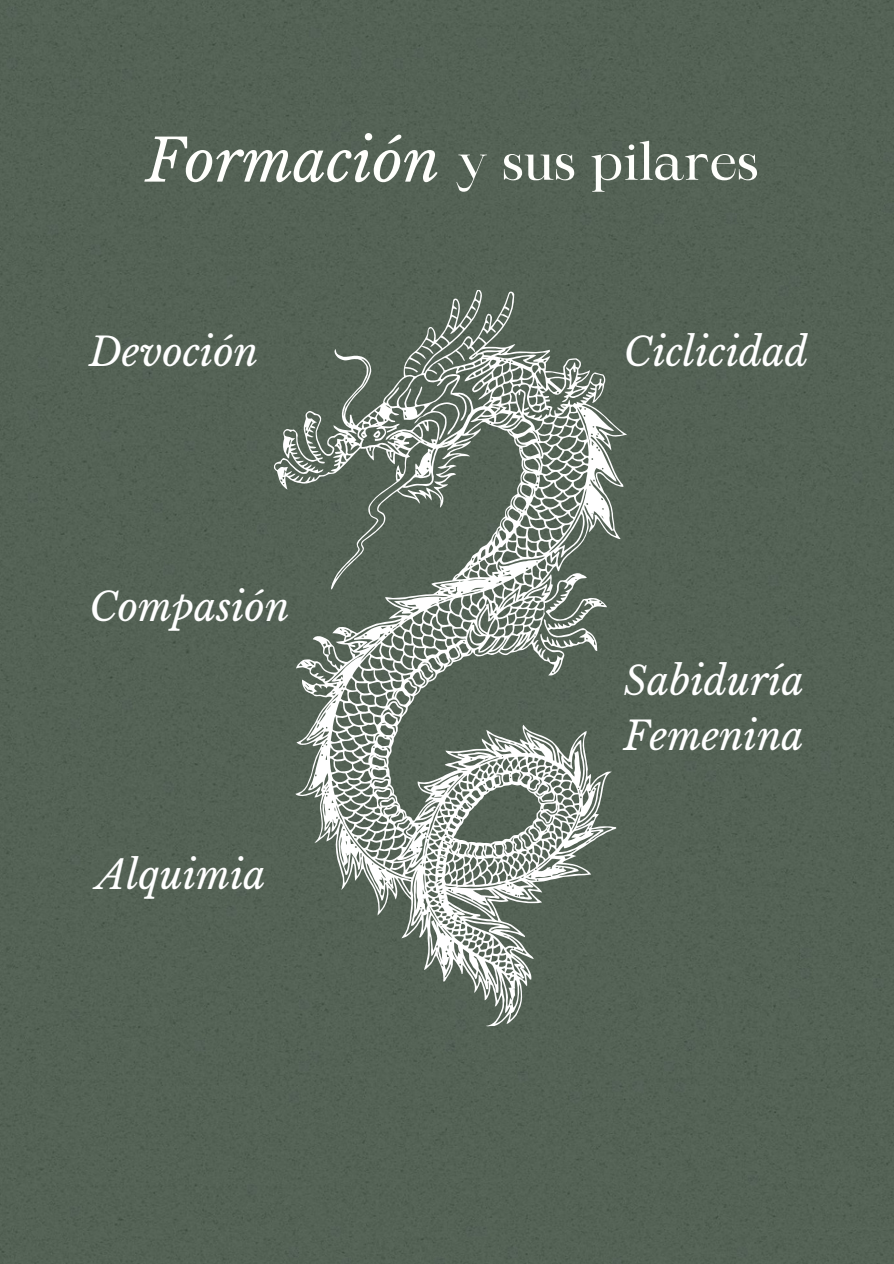
<style>
.page{position:relative;width:894px;height:1264px;background:#fff}
.page>*{position:absolute;margin:0;border:0;box-sizing:border-box;transform-origin:0 0}
.t1{font:italic 58.5px "Libre Baskerville";color:#fffffc}
.t2{font:51px "Maharlika";color:#fffffc}
.t3{font:italic 39px/54px "Libre Baskerville";color:#fff}
</style>
<div class="page">
<div style="left:0;top:0;width:893px;height:1263px;background:#546255"></div>
<svg style="left:252px;top:278px;width:425px;height:763px;background:#6f7a70"></svg>
<svg style="left:495px;top:973px;width:4px;height:8px"></svg>
<svg style="left:412px;top:401px;width:50px;height:41px"></svg>
<svg style="left:372px;top:430px;width:9px;height:8px"></svg>
<h2 class="t1" style="left:146px;top:125px;width:295px">Formación</h2>
<h1 class="t2" style="left:457px;top:141px;width:302px">y sus pilares</h1>
<p class="t3" style="left:89px;top:326px;width:170px">Devoción</p>
<p class="t3" style="left:623px;top:326px;width:186px">Ciclicidad</p>
<p class="t3" style="left:89px;top:580px;width:201px">Compasión</p>
<p class="t3" style="left:97px;top:848px;width:170px">Alquimia</p>
<p class="t3" style="left:623px;top:654px;width:181px">Sabiduría<br>Femenina</p>
</div>
